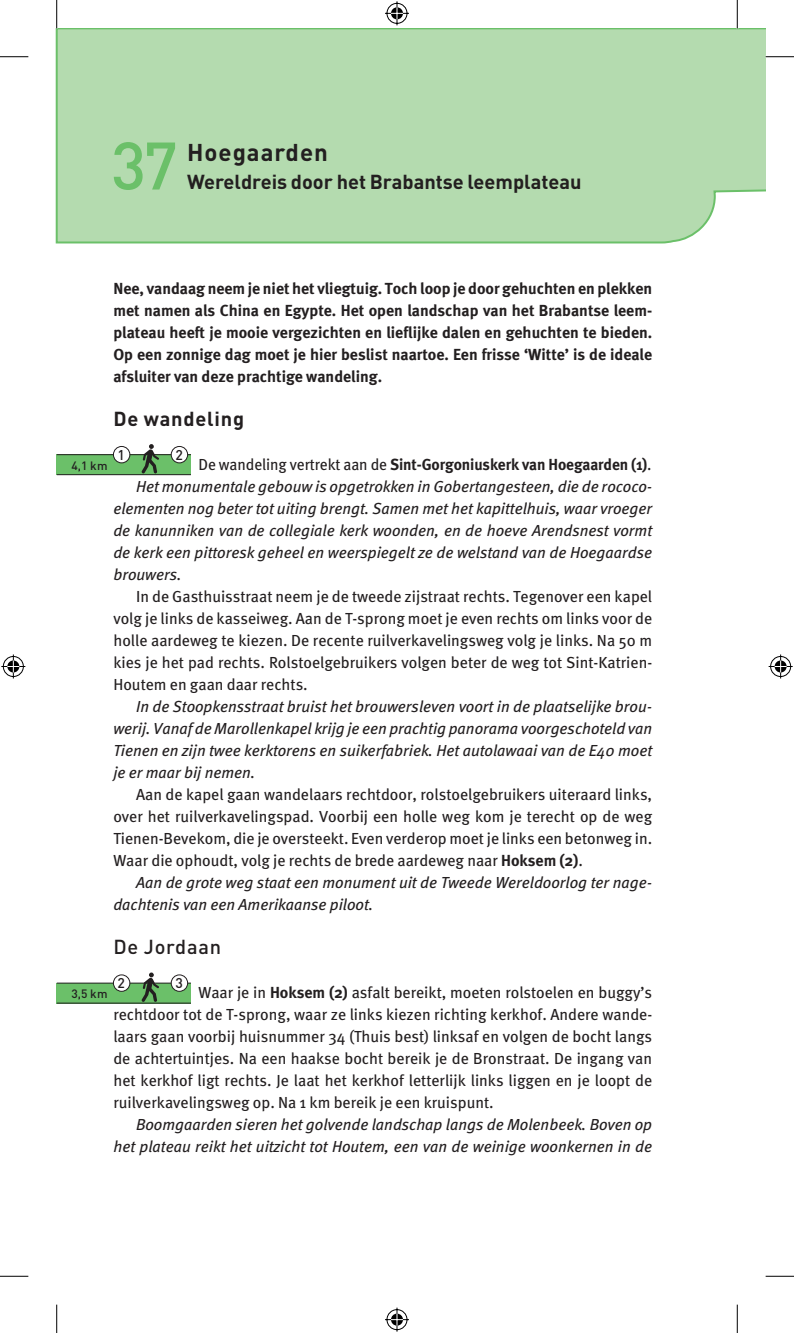
<style>
.page{position:relative;width:794px;height:1333px;background:#fff}
.page>*{position:absolute;margin:0;border:0;box-sizing:border-box;transform-origin:0 0}
.t1{font:500 66px "DIN";color:#6bc069}
.t2{font:700 24px "DIN";letter-spacing:.04em;color:#231f20}
.t3{font:700 20px "DIN";color:#231f20}
.t4{font:700 20px "DIN";letter-spacing:.04em;color:#231f20}
.t5{font:500 20px "DIN";letter-spacing:.04em;color:#231f20}
.t6{font:16px/22px "Meta";color:#231f20;text-align:justify}
.t7{font:italic 16px/22px "Meta";color:#231f20;text-align:justify}
.t8{font:700 16px/22px "Meta";color:#231f20;text-align:justify}
.t9{font:500 14px "DIN";color:#231f20}
.t10{font:500 12px "DIN";color:#231f20}
.s1{font-weight:400}
.s2{font-weight:700}
</style>
<div class="page">
<div style="left:55px;top:28px;width:710px;height:216px;background:#b4dbaf"></div>
<div style="left:57px;top:454px;width:134px;height:20px;background:#6bc069"></div>
<hr style="left:57px;top:454px;width:134px;height:1px;background:#231f20">
<hr style="left:57px;top:474px;width:134px;height:1px;background:#231f20">
<div style="left:113px;top:446px;width:17px;height:17px;background:#fff;border-radius:50%"></div>
<div style="left:113px;top:446px;width:17px;height:17px;border:1px solid #231f20;border-radius:50%"></div>
<div style="left:171px;top:446px;width:17px;height:17px;background:#fff;border-radius:50%"></div>
<div style="left:171px;top:446px;width:17px;height:17px;border:1px solid #231f20;border-radius:50%"></div>
<svg style="left:142px;top:444px;width:17px;height:29px"></svg>
<div style="left:57px;top:983px;width:134px;height:20px;background:#6bc069"></div>
<hr style="left:57px;top:982px;width:134px;height:1px;background:#231f20">
<hr style="left:57px;top:1002px;width:134px;height:1px;background:#231f20">
<div style="left:113px;top:974px;width:17px;height:17px;background:#fff;border-radius:50%"></div>
<div style="left:113px;top:974px;width:17px;height:17px;border:1px solid #231f20;border-radius:50%"></div>
<div style="left:171px;top:974px;width:17px;height:17px;background:#fff;border-radius:50%"></div>
<div style="left:171px;top:974px;width:17px;height:17px;border:1px solid #231f20;border-radius:50%"></div>
<svg style="left:142px;top:972px;width:17px;height:29px"></svg>
<svg style="left:0;top:56px;width:28px;height:1px"></svg>
<svg style="left:765px;top:56px;width:29px;height:1px"></svg>
<svg style="left:0;top:1275px;width:28px;height:1px"></svg>
<svg style="left:765px;top:1275px;width:29px;height:1px"></svg>
<svg style="left:56px;top:0;width:1px;height:28px"></svg>
<svg style="left:56px;top:1304px;width:1px;height:28px"></svg>
<svg style="left:737px;top:0;width:1px;height:28px"></svg>
<svg style="left:737px;top:1304px;width:1px;height:28px"></svg>
<svg style="left:385px;top:1px;width:24px;height:25px"></svg>
<svg style="left:385px;top:1307px;width:24px;height:25px"></svg>
<svg style="left:1px;top:654px;width:25px;height:25px"></svg>
<svg style="left:768px;top:654px;width:25px;height:25px"></svg>
<h1 class="t1" style="left:111px;top:142px;width:69px">37</h1>
<h2 class="t2" style="left:187px;top:144px;width:142px">Hoegaarden</h2>
<p class="t3" style="left:187px;top:175px;width:396px">Wereldreis door het Brabantse leemplateau</p>
<p class="t8" style="left:113px;top:278px;width:540px">Nee, vandaag neem je niet het vliegtuig. Toch loop je door gehuchten en plekken met namen als China en Egypte. Het open landschap van het Brabantse leem&shy;plateau heeft je mooie vergezichten en lieflijke dalen en gehuchten te bieden.<br>Op een zonnige dag moet je hier beslist naartoe. Een frisse ‘Witte’ is de ideale afsluiter van deze prachtige wandeling.</p>
<p class="t4" style="left:113px;top:411px;width:132px">De wandeling</p>
<p class="t9" style="left:117px;top:449px;width:9px">1</p>
<p class="t9" style="left:175px;top:449px;width:9px">2</p>
<p class="t8" style="left:198px;top:454px;width:454px"><span class="s1">De wandeling vertrekt aan de</span> Sint-Gorgoniuskerk van Hoegaarden (1)<span class="s1">.</span></p>
<p class="t7" style="left:136px;top:476px;width:517px">Het monumentale gebouw is opgetrokken in Gobertangesteen, die de rococo-</p>
<p class="t7" style="left:113px;top:498px;width:540px">elementen nog beter tot uiting brengt. Samen met het kapittelhuis, waar vroeger</p>
<p class="t7" style="left:113px;top:520px;width:540px">de kanunniken van de collegiale kerk woonden, en de hoeve Arendsnest vormt</p>
<p class="t7" style="left:113px;top:542px;width:540px">de kerk een pittoresk geheel en weerspiegelt ze de welstand van de Hoegaardse</p>
<p class="t7" style="left:113px;top:564px;width:70px">brouwers.</p>
<p class="t6" style="left:113px;top:586px;width:540px;text-indent:23px">In de Gasthuisstraat neem je de tweede zijstraat rechts. Tegenover een kapel volg je links de kasseiweg. Aan de T-sprong moet je even rechts om links voor de holle aardeweg te kiezen. De recente ruilverkavelingsweg volg je links. Na 50 m kies je het pad rechts. Rolstoelgebruikers volgen beter de weg tot Sint-Katrien-Houtem en gaan daar rechts.</p>
<p class="t7" style="left:113px;top:696px;width:540px;text-indent:23px">In de Stoopkensstraat bruist het brouwersleven voort in de plaatselijke brou&shy;werij. Vanaf de Marollenkapel krijg je een prachtig panorama voorgeschoteld van Tienen en zijn twee kerktorens en suikerfabriek. Het autolawaai van de E40 moet je er maar bij nemen.</p>
<p class="t6" style="left:113px;top:784px;width:540px;text-indent:23px">Aan de kapel gaan wandelaars rechtdoor, rolstoelgebruikers uiteraard links, over het ruilverkavelingspad. Voorbij een holle weg kom je terecht op de weg Tienen-Bevekom, die je oversteekt. Even verderop moet je links een betonweg in.<br>Waar die ophoudt, volg je rechts de brede aardeweg naar <span class="s2">Hoksem (2)</span>.</p>
<p class="t7" style="left:113px;top:872px;width:540px;text-indent:23px">Aan de grote weg staat een monument uit de Tweede Wereldoorlog ter nage&shy;dachtenis van een Amerikaanse piloot.</p>
<p class="t5" style="left:113px;top:939px;width:109px">De Jordaan</p>
<p class="t9" style="left:117px;top:977px;width:9px">2</p>
<p class="t9" style="left:175px;top:977px;width:9px">3</p>
<p class="t6" style="left:113px;top:982px;width:540px;text-indent:85px">Waar je in <span class="s2">Hoksem (2)</span> asfalt bereikt, moeten rolstoelen en buggy’s rechtdoor tot de T-sprong, waar ze links kiezen richting kerkhof. Andere wande&shy;laars gaan voorbij huisnummer 34 (Thuis best) linksaf en volgen de bocht langs de achtertuintjes. Na een haakse bocht bereik je de Bronstraat. De ingang van het kerkhof ligt rechts. Je laat het kerkhof letterlijk links liggen en je loopt de ruilverkavelingsweg op. Na 1 km bereik je een kruispunt.</p>
<p class="t7" style="left:113px;top:1114px;width:540px;text-align:right">Boomgaarden sieren het golvende landschap langs de Molenbeek. Boven op het plateau reikt het uitzicht tot Houtem, een van de weinige woonkernen in de</p>
<p class="t10" style="left:72px;top:461px;width:38px">4,1 km</p>
<p class="t10" style="left:72px;top:989px;width:38px">3,5 km</p>
</div>
